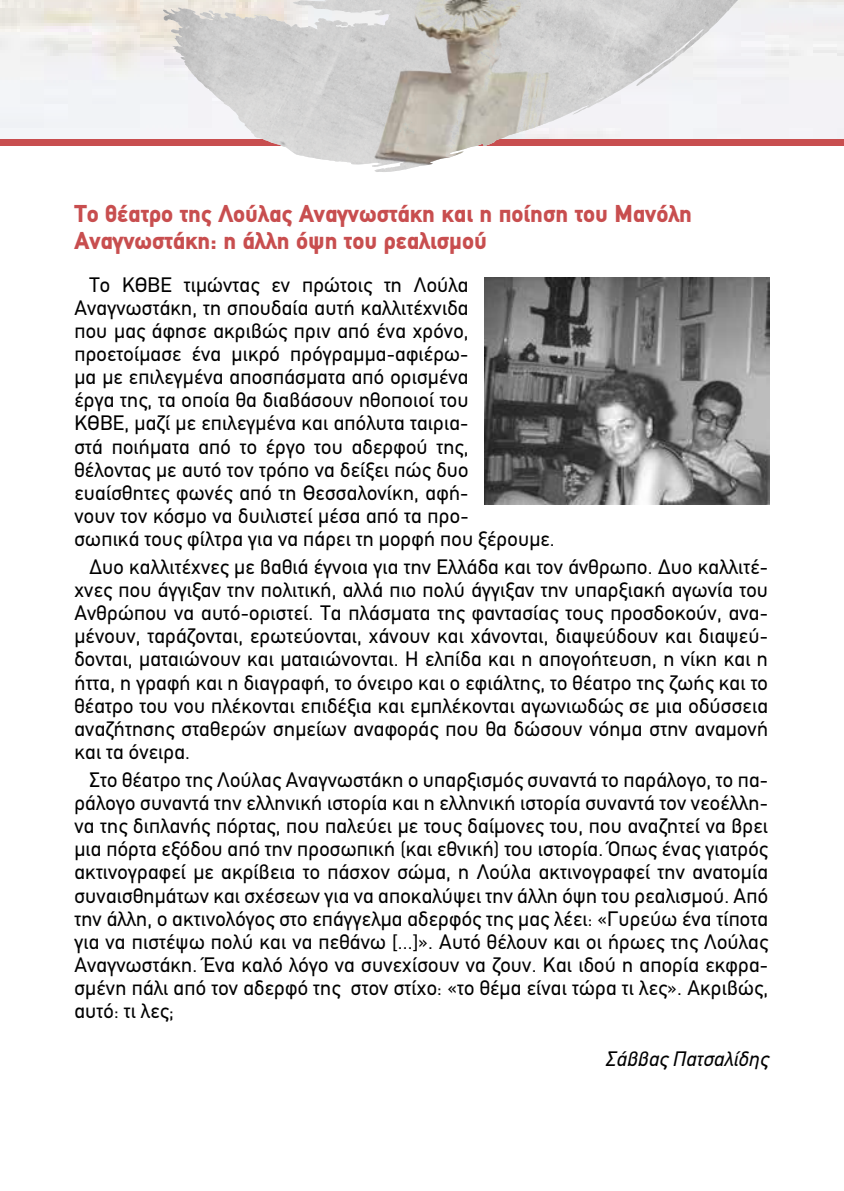
<style>
.page{position:relative;width:844px;height:1191px;background:#fff}
.page>*{position:absolute;margin:0;border:0;box-sizing:border-box;transform-origin:0 0}
.t1{font:900 24.5px/26.9px "PF Din Text";color:#c84e4f}
.t2{font:21px/23.1px "PF Din Text";letter-spacing:.01em;color:#000;text-align:justify}
.t3{font:italic 21px "PF Din Text";letter-spacing:.01em;color:#000}
</style>
<div class="page">
<div style="left:0;top:139px;width:843px;height:7px;background:#c84e4f"></div>
<svg style="left:162px;top:0;width:681px;height:172px"></svg>
<img style="left:484px;top:278px;width:285px;height:226px">
<p class="t1" style="left:74px;top:200px;width:619px">Το θέατρο της Λούλας Αναγνωστάκη και η ποίηση του Μανόλη<br>Αναγνωστάκη: η άλλη όψη του ρεαλισμού</p>
<p class="t2" style="left:74px;top:273px;width:481px;text-align:left;text-indent:15px">Το ΚΘΒΕ τιμώντας εν πρώτοις τη Λούλα Αναγνωστάκη, τη σπουδαία αυτή καλλιτέχνιδα<br>που μας άφησε ακριβώς πριν από ένα χρόνο, προετοίμασε ένα μικρό πρόγραμμα-αφιέρω-<br>μα με επιλεγμένα αποσπάσματα από ορισμένα<br>έργα της, τα οποία θα διαβάσουν ηθοποιοί του<br>ΚΘΒΕ, μαζί με επιλεγμένα και απόλυτα ταιρια-<br>στά ποιήματα από το έργο του αδερφού της,<br>θέλοντας με αυτό τον τρόπο να δείξει πώς δυο ευαίσθητες φωνές από τη Θεσσαλονίκη, αφή-<br>νουν τον κόσμο να δυιλιστεί μέσα από τα προ-<br>σωπικά τους φίλτρα για να πάρει τη μορφή που ξέρουμε.</p>
<p class="t2" style="left:74px;top:555px;width:695px;text-indent:15px">Δυο καλλιτέχνες με βαθιά έγνοια για την Ελλάδα και τον άνθρωπο. Δυο καλλιτέ&shy;χνες που άγγιξαν την πολιτική, αλλά πιο πολύ άγγιξαν την υπαρξιακή αγωνία του Ανθρώπου να αυτό-οριστεί. Τα πλάσματα της φαντασίας τους προσδοκούν, ανα&shy;μένουν, ταράζονται, ερωτεύονται, χάνουν και χάνονται, διαψεύδουν και διαψεύ&shy;δονται, ματαιώνουν και ματαιώνονται. Η ελπίδα και η απογοήτευση, η νίκη και η ήττα, η γραφή και η διαγραφή, το όνειρο και ο εφιάλτης, το θέατρο της ζωής και το θέατρο του νου πλέκονται επιδέξια και εμπλέκονται αγωνιωδώς σε μια οδύσσεια αναζήτησης σταθερών σημείων αναφοράς που θα δώσουν νόημα στην αναμονή και τα όνειρα.</p>
<p class="t2" style="left:74px;top:768px;width:695px;text-indent:15px">Στο θέατρο της Λούλας Αναγνωστάκη ο υπαρξισμός συναντά το παράλογο, το πα&shy;ράλογο συναντά την ελληνική ιστορία και η ελληνική ιστορία συναντά τον νεοέλλη&shy;να της διπλανής πόρτας, που παλεύει με τους δαίμονες του, που αναζητεί να βρει μια πόρτα εξόδου από την προσωπική (και εθνική) του ιστορία. Όπως ένας γιατρός ακτινογραφεί με ακρίβεια το πάσχον σώμα, η Λούλα ακτινογραφεί την ανατομία συναισθημάτων και σχέσεων για να αποκαλύψει την άλλη όψη του ρεαλισμού. Από την άλλη, ο ακτινολόγος στο επάγγελμα αδερφός της μας λέει: «Γυρεύω ένα τίποτα για να πιστέψω πολύ και να πεθάνω [...]». Αυτό θέλουν και οι ήρωες της Λούλας Αναγνωστάκη. Ένα καλό λόγο να συνεχίσουν να ζουν. Και ιδού η απορία εκφρα&shy;σμένη πάλι από τον αδερφό της στον στίχο: «το θέμα είναι τώρα τι λες». Ακριβώς, αυτό: τι λες;</p>
<p class="t3" style="left:605px;top:1046px;width:164px">Σάββας Πατσαλίδης</p>
</div>
